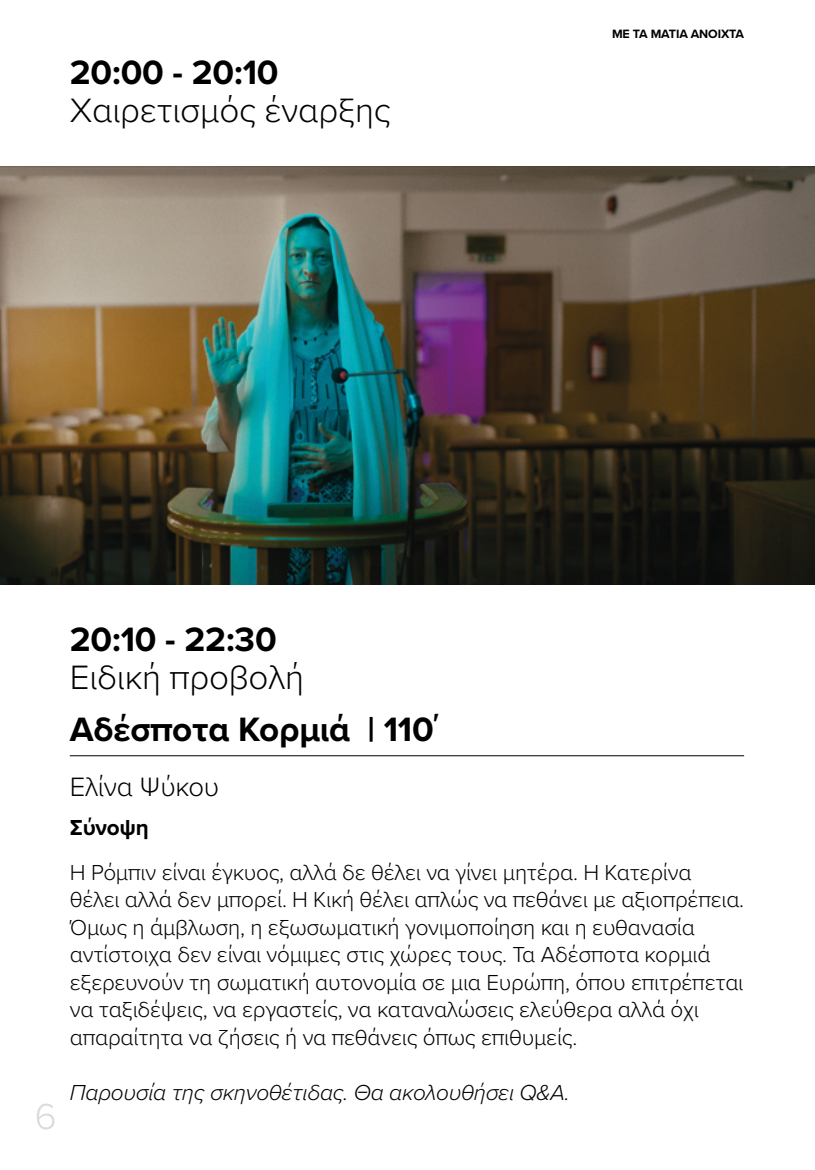
<style>
.page{position:relative;width:815px;height:1170px;background:#fff}
.page>*{position:absolute;margin:0;border:0;box-sizing:border-box;transform-origin:0 0}
.t1{font:300 37.5px "Proxima Nova";color:#dadada}
.t2{font:700 35px "Proxima Nova";letter-spacing:-.005em;color:#000}
.t3{font:300 35px "Proxima Nova";letter-spacing:-.005em;color:#000}
.t4{font:300 27.5px "Proxima Nova";letter-spacing:-.01em;color:#000}
.t5{font:300 22.5px/27.5px "Proxima Nova";letter-spacing:-.01em;color:#000}
.t6{font:italic 300 22.5px "Proxima Nova";letter-spacing:-.01em;color:#000}
.t7{font:700 22.5px "Proxima Nova";letter-spacing:-.01em;color:#000}
.t8{font:700 12.5px "Proxima Nova";letter-spacing:-.01em;color:#000}
</style>
<div class="page">
<hr style="left:70px;top:755px;width:674px;height:1px;background:#000">
<img style="left:0;top:166px;width:814px;height:419px">
<img style="left:814px;top:166px;width:1px;height:419px">
<h2 class="t2" style="left:70px;top:47px;width:210px">20:00 - 20:10</h2>
<h2 class="t3" style="left:70px;top:84px;width:322px">Χαιρετισμός έναρξης</h2>
<p class="t8" style="left:612px;top:25px;width:134px">ME TA MATIA ANOIXTA</p>
<h1 class="t1" style="left:35px;top:1088px;width:23px">6</h1>
<h2 class="t2" style="left:70px;top:613px;width:208px">20:10 - 22:30</h2>
<h2 class="t3" style="left:70px;top:651px;width:236px">Ειδική προβολή</h2>
<h2 class="t2" style="left:70px;top:702px;width:370px">Αδέσποτα Κορμιά | 110΄</h2>
<p class="t4" style="left:70px;top:766px;width:151px">Ελίνα Ψύκου</p>
<p class="t7" style="left:70px;top:810px;width:81px">Σύνοψη</p>
<p class="t5" style="left:70px;top:857px;width:676px">Η Ρόμπιν είναι έγκυος, αλλά δε θέλει να γίνει μητέρα. Η Κατερίνα θέλει αλλά δεν μπορεί. H Κική θέλει απλώς να πεθάνει με αξιοπρέπεια.<br>Όμως η άμβλωση, η εξωσωματική γονιμοποίηση και η ευθανασία αντίστοιχα δεν είναι νόμιμες στις χώρες τους. Τα Αδέσποτα κορμιά εξερευνούν τη σωματική αυτονομία σε μια Ευρώπη, όπου επιτρέπεται να ταξιδέψεις, να εργαστείς, να καταναλώσεις ελεύθερα αλλά όχι απαραίτητα να ζήσεις ή να πεθάνεις όπως επιθυμείς.</p>
<p class="t6" style="left:70px;top:1075px;width:502px">Παρουσία της σκηνοθέτιδας. Θα ακολουθήσει Q&amp;A.</p>
</div>
